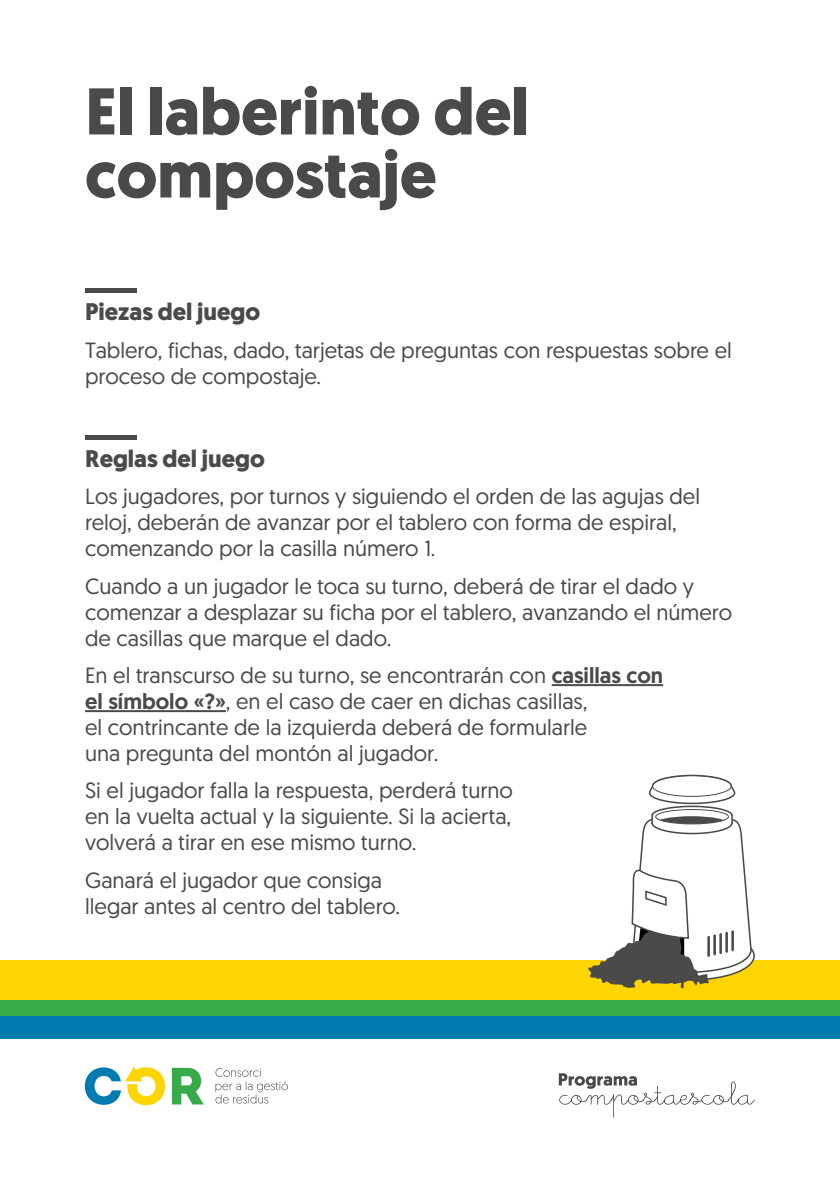
<style>
.page{position:relative;width:840px;height:1191px;background:#fff}
.page>*{position:absolute;margin:0;border:0;box-sizing:border-box;transform-origin:0 0}
.t1{font:700 65.8px/63px "Geomanist";color:#4a4a49}
.t2{font:700 24px "Geomanist";color:#4a4a49}
.t3{font:22px/26px "Geomanist";color:#4a4a49}
.s1{font-weight:500}
</style>
<div class="page">
<svg style="left:172px;top:1067px;width:32px;height:37px"></svg>
<svg style="left:85px;top:1066px;width:80px;height:40px"></svg>
<svg style="left:215px;top:1068px;width:73px;height:35px"></svg>
<svg style="left:558px;top:1073px;width:196px;height:44px"></svg>
<div style="left:0;top:1015px;width:839px;height:23px;background:#007cb0"></div>
<div style="left:0;top:960px;width:839px;height:40px;background:#ffd500"></div>
<div style="left:0;top:1000px;width:839px;height:15px;background:#37ab49"></div>
<svg style="left:588px;top:774px;width:164px;height:215px"></svg>
<hr style="left:85px;top:289px;width:52px;height:4px;background:#4a4a49">
<hr style="left:85px;top:435px;width:52px;height:4px;background:#4a4a49">
<hr style="left:551px;top:684px;width:111px;height:2px;background:#4a4a49">
<hr style="left:85px;top:710px;width:141px;height:2px;background:#4a4a49">
<h1 class="t1" style="left:85px;top:80px;width:445px">El laberinto del compostaje</h1>
<p class="t2" style="left:85px;top:296px;width:176px">Piezas del juego</p>
<p class="t3" style="left:85px;top:336px;width:648px">Tablero, fichas, dado, tarjetas de preguntas con respuestas sobre el proceso de compostaje.</p>
<p class="t2" style="left:85px;top:442px;width:181px">Reglas del juego</p>
<p class="t3" style="left:85px;top:483px;width:616px">Los jugadores, por turnos y siguiendo el orden de las agujas del reloj, deberán de avanzar por el tablero con forma de espiral, comenzando por la casilla número 1.</p>
<p class="t3" style="left:85px;top:572px;width:648px">Cuando a un jugador le toca su turno, deberá de tirar el dado y comenzar a desplazar su ficha por el tablero, avanzando el número de casillas que marque el dado.</p>
<p class="t3" style="left:85px;top:661px;width:579px">En el transcurso de su turno, se encontrarán con <span class="s1">casillas con el símbolo «?»</span>, en el caso de caer en dichas casillas,<br>el contrincante de la izquierda deberá de formularle<br>una pregunta del montón al jugador.</p>
<p class="t3" style="left:85px;top:777px;width:429px;text-align:justify">Si el jugador falla la respuesta, perderá turno en la vuelta actual y la siguiente. Si la acierta, volverá a tirar en ese mismo turno.</p>
<p class="t3" style="left:85px;top:866px;width:316px">Ganará el jugador que consiga llegar antes al centro del tablero.</p>
</div>
